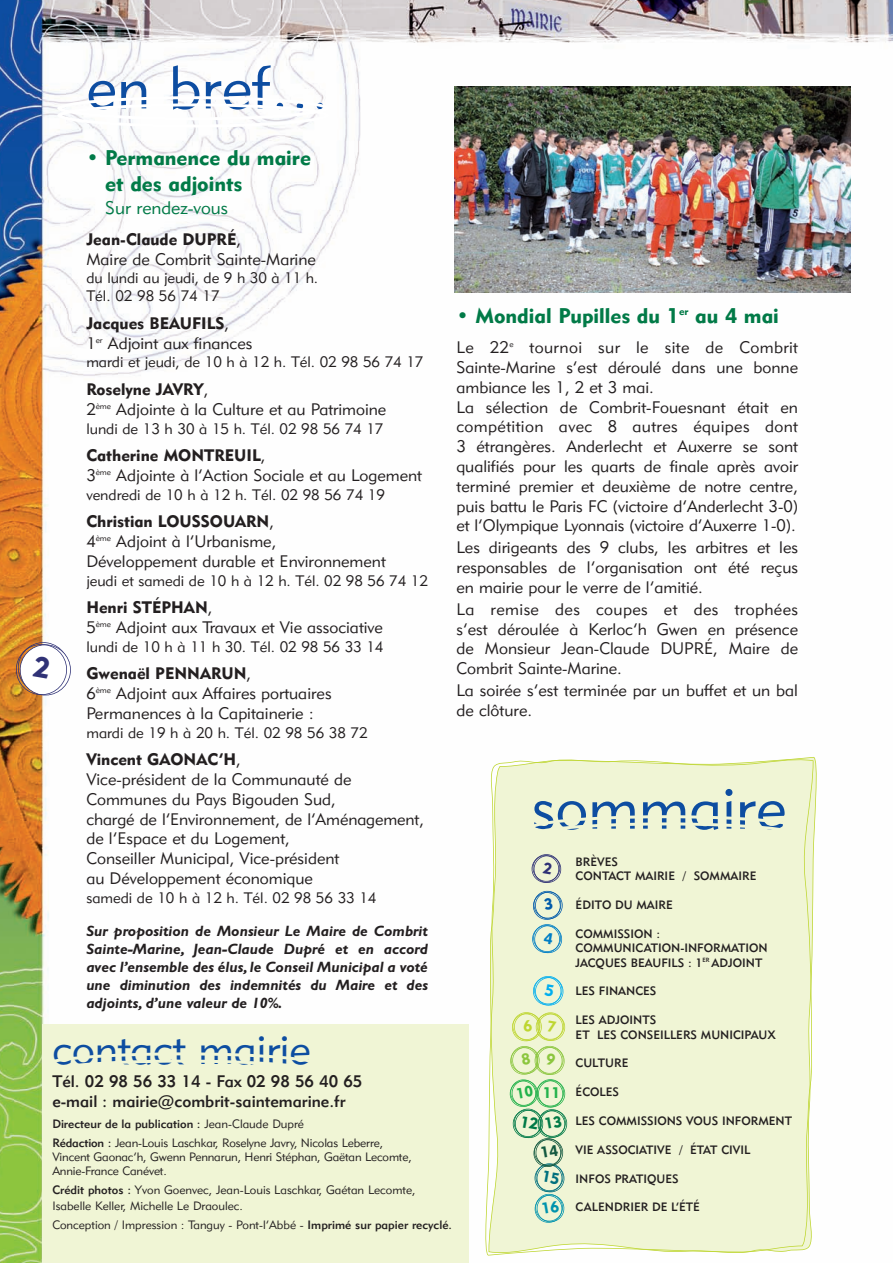
<style>
.page{position:relative;width:893px;height:1263px;background:#fff}
.page>*{position:absolute;margin:0;border:0;box-sizing:border-box;transform-origin:0 0}
.t1{font:60px "Geometric 415 BT Lite A";color:#0d4da1}
.t2{font:42px "Geometric 415 BT Lite A";color:#0d4da1}
.t3{font:21px/25.2px "Geometric 415 BT Black A";color:#017a47}
.t4{font:18px "Geometric 415 BT Lite A";color:#017a47}
.t5{font:16.5px/19.8px "Geometric 415 BT Lite A";color:#231f20}
.t6{font:16.5px "Geometric 415 BT Black A";color:#231f20}
.t7{font:16.5px/19.8px "Geometric 415 BT Medium A";color:#231f20}
.t8{font:15.15px "Geometric 415 BT Black A";color:#23b24b}
.t9{font:15px/18px "Geometric 415 BT Lite A";color:#231f20}
.t10{font:italic 700 15px/18px "Gill Sans";color:#231f20;text-align:justify}
.t11{font:12px/14.4px "Geometric 415 BT Lite A";letter-spacing:-.01em;color:#231f20}
.t12{font:12px/14.4px "Geometric 415 BT Medium A";color:#231f20}
.s1{font-family:"Geometric 415 BT Lite A"}
.s2{font-family:"Geometric 415 BT Medium A"}
</style>
<div class="page">
<img style="left:0;top:0;width:892px;height:1263px">
<svg style="left:488px;top:756px;width:332px;height:500px"></svg>
<div style="left:481px;top:757px;width:332px;height:499px;background:#f0f5d5"></div>
<div style="left:42px;top:1025px;width:427px;height:238px;background:#f0f5d5"></div>
<div style="left:529px;top:815px;width:273px;height:32px;background:#f0f5d5"></div>
<svg style="left:57px;top:96px;width:272px;height:32px"></svg>
<img style="left:454px;top:87px;width:396px;height:206px">
<svg style="left:14px;top:640px;width:59px;height:58px"></svg>
<svg style="left:530px;top:853px;width:32px;height:31px"></svg>
<svg style="left:531px;top:890px;width:32px;height:64px;background:#cadfd0"></svg>
<svg style="left:508px;top:975px;width:60px;height:249px;background:#d9eac5"></svg>
<h1 class="t1" style="left:86px;top:65px;width:245px">en bref…</h1>
<p class="t3" style="left:105px;top:147px;width:207px;text-indent:-19px">• Permanence du maire et des adjoints</p>
<p class="t4" style="left:105px;top:201px;width:124px">Sur rendez-vous</p>
<p class="t6" style="left:86px;top:233px;width:156px">Jean-Claude DUPRÉ<span class="s1">,</span></p>
<p class="t5" style="left:86px;top:251px;width:231px">Maire de Combrit Sainte-Marine</p>
<p class="t9" style="left:86px;top:271px;width:233px">du lundi au jeudi, de 9 h 30 à 11 h.<br>Tél. 02 98 56 74 17</p>
<p class="t6" style="left:86px;top:317px;width:144px">Jacques BEAUFILS<span class="s1">,</span></p>
<p class="t5" style="left:86px;top:335px;width:167px">1<sup>er</sup> Adjoint aux finances</p>
<p class="t9" style="left:86px;top:355px;width:338px">mardi et jeudi, de 10 h à 12 h. Tél. 02 98 56 74 17</p>
<p class="t6" style="left:86px;top:384px;width:123px">Roselyne JAVRY<span class="s1">,</span></p>
<p class="t5" style="left:86px;top:401px;width:301px">2<sup>ème</sup> Adjointe à la Culture et au Patrimoine</p>
<p class="t9" style="left:86px;top:421px;width:298px">lundi de 13 h 30 à 15 h. Tél. 02 98 56 74 17</p>
<p class="t6" style="left:86px;top:450px;width:181px">Catherine MONTREUIL<span class="s1">,</span></p>
<p class="t5" style="left:86px;top:467px;width:337px">3<sup>ème</sup> Adjointe à l’Action Sociale et au Logement</p>
<p class="t9" style="left:86px;top:487px;width:300px">vendredi de 10 h à 12 h. Tél. 02 98 56 74 19</p>
<p class="t6" style="left:86px;top:516px;width:189px">Christian LOUSSOUARN<span class="s1">,</span></p>
<p class="t5" style="left:86px;top:533px;width:301px">4<sup>ème</sup> Adjoint à l’Urbanisme,<br>Développement durable et Environnement</p>
<p class="t9" style="left:86px;top:573px;width:343px">jeudi et samedi de 10 h à 12 h. Tél. 02 98 56 74 12</p>
<p class="t6" style="left:86px;top:602px;width:128px">Henri STÉPHAN<span class="s1">,</span></p>
<p class="t5" style="left:86px;top:619px;width:298px">5<sup>ème</sup> Adjoint aux Travaux et Vie associative</p>
<p class="t9" style="left:86px;top:639px;width:298px">lundi de 10 h à 11 h 30. Tél. 02 98 56 33 14</p>
<p class="t6" style="left:86px;top:668px;width:166px">Gwenaël PENNARUN<span class="s1">,</span></p>
<p class="t5" style="left:86px;top:685px;width:247px">6<sup>ème</sup> Adjoint aux Affaires portuaires<br>Permanences à la Capitainerie :</p>
<p class="t9" style="left:86px;top:725px;width:283px">mardi de 19 h à 20 h. Tél. 02 98 56 38 72</p>
<p class="t6" style="left:86px;top:754px;width:156px">Vincent GAONAC’H<span class="s1">,</span></p>
<p class="t5" style="left:86px;top:771px;width:339px">Vice-président de la Communauté de Communes du Pays Bigouden Sud,<br>chargé de l’Environnement, de l’Aménagement, de l’Espace et du Logement,<br>Conseiller Municipal, Vice-président<br>au Développement économique</p>
<p class="t9" style="left:86px;top:890px;width:291px">samedi de 10 h à 12 h. Tél. 02 98 56 33 14</p>
<p class="t10" style="left:86px;top:924px;width:343px">Sur proposition de Monsieur Le Maire de Combrit Sainte-Marine, Jean-Claude Dupré et en accord avec l’ensemble des élus, le Conseil Municipal a voté une diminution des indemnités du Maire et des adjoints, d’une valeur de 10%.</p>
<p class="t3" style="left:456px;top:304px;width:324px">• Mondial Pupilles du 1<sup>er</sup> au 4 mai</p>
<p class="t5" style="left:456px;top:339px;width:343px">Le 22<sup>e</sup> tournoi sur le site de Combrit Sainte-Marine s’est déroulé dans une bonne ambiance les 1, 2 et 3 mai.<br>La sélection de Combrit-Fouesnant était en compétition avec 8 autres équipes dont 3 étrangères. Anderlecht et Auxerre se sont qualifiés pour les quarts de finale après avoir terminé premier et deuxième de notre centre, puis battu le Paris FC (victoire d’Anderlecht 3-0) et l’Olympique Lyonnais (victoire d’Auxerre 1-0).</p>
<p class="t5" style="left:456px;top:539px;width:343px;text-align:justify">Les dirigeants des 9 clubs, les arbitres et les responsables de l’organisation ont été reçus en mairie pour le verre de l’amitié.</p>
<p class="t5" style="left:456px;top:601px;width:343px;text-align:justify">La remise des coupes et des trophées s’est déroulée à Kerloc’h Gwen en présence de Monsieur Jean-Claude DUPRÉ, Maire de Combrit Sainte-Marine.</p>
<p class="t5" style="left:456px;top:682px;width:343px">La soirée s’est terminée par un buffet et un bal de clôture.</p>
<h1 class="t1" style="left:531px;top:785px;width:256px">sommaire</h1>
<p class="t12" style="left:575px;top:856px;width:182px">BRÈVES<br>CONTACT MAIRIE / SOMMAIRE</p>
<p class="t12" style="left:575px;top:899px;width:99px">ÉDITO DU MAIRE</p>
<p class="t12" style="left:575px;top:928px;width:194px">COMMISSION :<br>COMMUNICATION-INFORMATION<br>JACQUES BEAUFILS : 1<sup>ER</sup> ADJOINT</p>
<p class="t12" style="left:575px;top:985px;width:82px">LES FINANCES</p>
<p class="t12" style="left:575px;top:1014px;width:202px">LES ADJOINTS<br>ET LES CONSEILLERS MUNICIPAUX</p>
<p class="t12" style="left:575px;top:1057px;width:54px">CULTURE</p>
<p class="t12" style="left:575px;top:1086px;width:45px">ÉCOLES</p>
<p class="t12" style="left:575px;top:1115px;width:218px">LES COMMISSIONS VOUS INFORMENT</p>
<p class="t12" style="left:575px;top:1144px;width:176px">VIE ASSOCIATIVE / ÉTAT CIVIL</p>
<p class="t12" style="left:575px;top:1172px;width:105px">INFOS PRATIQUES</p>
<p class="t12" style="left:575px;top:1201px;width:126px">CALENDRIER DE L’ÉTÉ</p>
<h2 class="t2" style="left:52px;top:1034px;width:260px">contact mairie</h2>
<p class="t7" style="left:52px;top:1073px;width:311px">Tél. 02 98 56 33 14 - Fax 02 98 56 40 65 e-mail : mairie@combrit-saintemarine.fr</p>
<p class="t12" style="left:52px;top:1118px;width:253px">Directeur de la publication : <span class="s1">Jean-Claude Dupré</span></p>
<p class="t11" style="left:52px;top:1136px;width:361px"><span class="s2">Rédaction :</span> Jean-Louis Laschkar, Roselyne Javry, Nicolas Leberre,<br>Vincent Gaonac’h, Gwenn Pennarun, Henri Stéphan, Gaëtan Lecomte,<br>Annie-France Canévet.</p>
<p class="t11" style="left:52px;top:1183px;width:365px;line-height:15.5px"><span class="s2">Crédit photos :</span> Yvon Goenvec, Jean-Louis Laschkar, Gaétan Lecomte,<br>Isabelle Keller, Michelle Le Draoulec.</p>
<p class="t11" style="left:52px;top:1219px;width:401px">Conception / Impression : Tanguy - Pont-l’Abbé - <span class="s2">Imprimé sur papier recyclé.</span></p>
<p class="t8" style="left:543px;top:1087px;width:19px">11</p>
</div>
